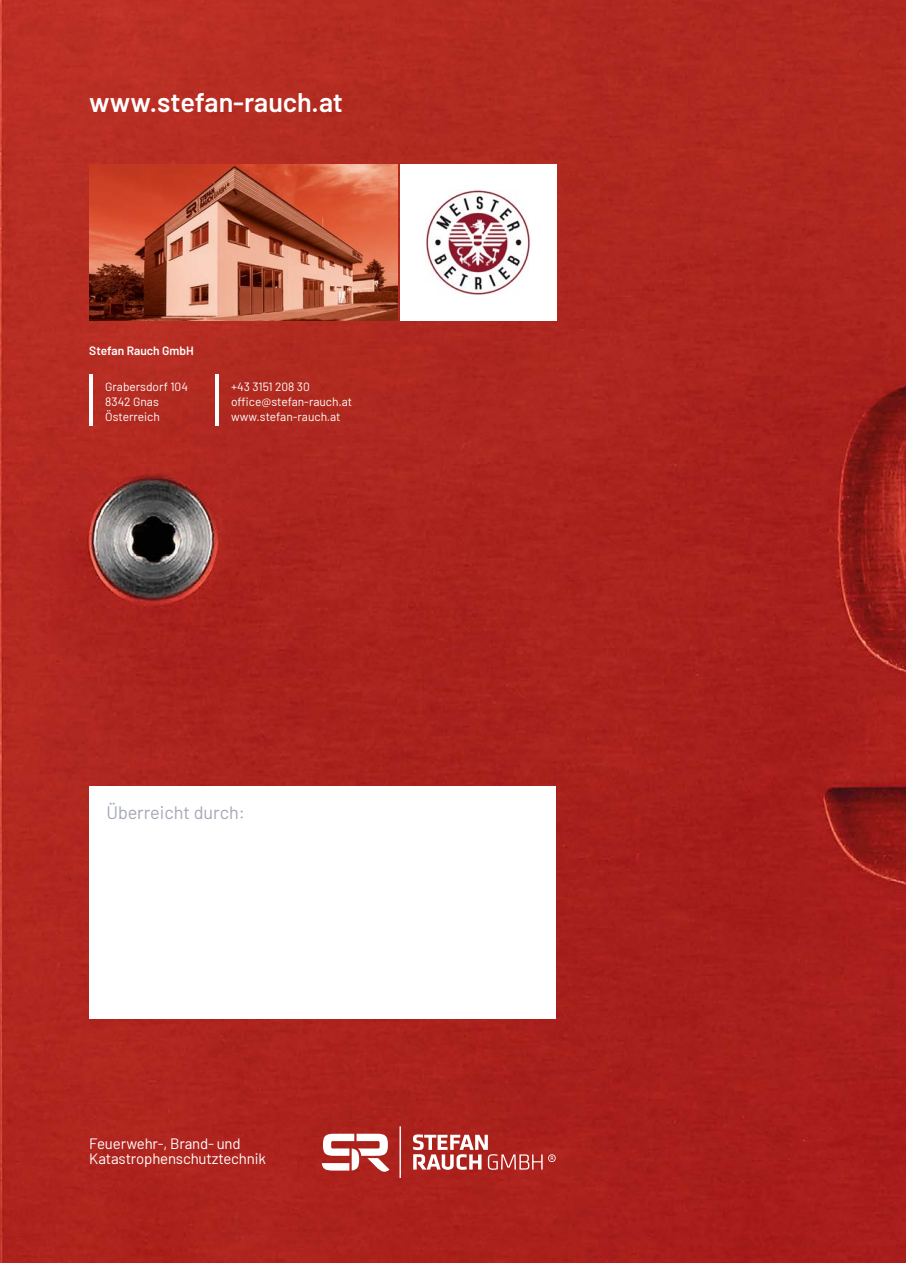
<style>
.page{position:relative;width:906px;height:1263px;background:#fff}
.page>*{position:absolute;margin:0;border:0;box-sizing:border-box;transform-origin:0 0}
.t1{font:600 27px "Barlow";color:#fff}
.t2{font:18px "Barlow";color:#a4a8b4}
.t3{font:15px/15px "Barlow";letter-spacing:-.01em;color:#fff}
.t4{font:12px/15px "Barlow";color:#fff}
.t5{font:600 12px "Barlow";color:#fff}
</style>
<div class="page">
<img style="left:0;top:0;width:906px;height:1263px">
<hr style="left:215px;top:374px;width:3px;height:52px;background:#fff">
<hr style="left:89px;top:374px;width:3px;height:52px;background:#fff">
<img style="left:89px;top:164px;width:308px;height:157px">
<div style="left:400px;top:164px;width:156px;height:157px;background:#fff"></div>
<img style="left:425px;top:190px;width:105px;height:105px">
<svg style="left:322px;top:1126px;width:234px;height:52px"></svg>
<div style="left:89px;top:787px;width:467px;height:232px;background:#fff"></div>
<h1 class="t1" style="left:89px;top:83px;width:255px">www.stefan-rauch.at</h1>
<p class="t5" style="left:89px;top:342px;width:106px">Stefan Rauch GmbH</p>
<p class="t4" style="left:105px;top:378px;width:84px">Grabersdorf 104<br>8342 Gnas<br>Österreich</p>
<p class="t4" style="left:231px;top:378px;width:122px">+43 3151 208 30 office@stefan-rauch.at www.stefan-rauch.at</p>
<h2 class="t2" style="left:106px;top:800px;width:140px">Überreicht durch:</h2>
<p class="t3" style="left:89px;top:1134px;width:178px">Feuerwehr-, Brand- und<br>Katastrophenschutztechnik</p>
</div>
